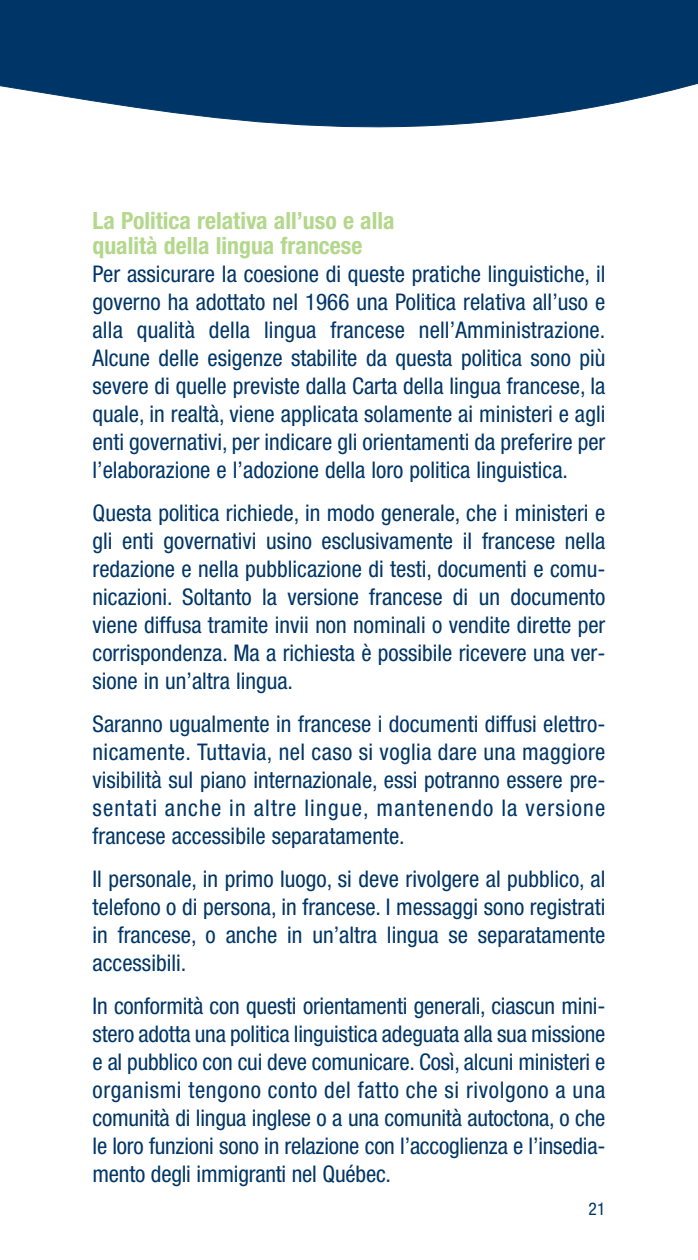
<style>
.page{position:relative;width:698px;height:1260px;background:#fff}
.page>*{position:absolute;margin:0;border:0;box-sizing:border-box;transform-origin:0 0}
.t1{font:700 condensed 23.75px/25px "Helvetica Neue";color:#b3d78b}
.t2{font:condensed 23px/28px "Helvetica Neue";color:#003667;text-align:justify}
.t3{font:condensed 17.5px "Helvetica Neue";color:#003667}
</style>
<div class="page">
<svg style="left:1px;top:0;width:697px;height:128px;background:#1f4e79"></svg>
<p class="t1" style="left:92px;top:211px;width:303px">La Politica relativa all’uso e alla qualità della lingua francese</p>
<p class="t2" style="left:92px;top:262px;width:514px">Per assicurare la coesione di queste pratiche linguistiche, il governo ha adottato nel 1966 una Politica relativa all’uso e alla qualità della lingua francese nell’Amministrazione.<br>Alcune delle esigenze stabilite da questa politica sono più severe di quelle previste dalla Carta della lingua francese, la quale, in realtà, viene applicata solamente ai ministeri e agli enti governativi, per indicare gli orientamenti da preferire per l’elaborazione e l’adozione della loro politica linguistica.</p>
<p class="t2" style="left:92px;top:501px;width:514px">Questa politica richiede, in modo generale, che i ministeri e gli enti governativi usino esclusivamente il francese nella redazione e nella pubblicazione di testi, documenti e comu&shy;nicazioni. Soltanto la versione francese di un documento viene diffusa tramite invii non nominali o vendite dirette per corrispondenza. Ma a richiesta è possibile ricevere una ver&shy;sione in un’altra lingua.</p>
<p class="t2" style="left:92px;top:712px;width:514px">Saranno ugualmente in francese i documenti diffusi elettro&shy;nicamente. Tuttavia, nel caso si voglia dare una maggiore visibilità sul piano internazionale, essi potranno essere pre&shy;sentati anche in altre lingue, mantenendo la versione francese accessibile separatamente.</p>
<p class="t2" style="left:92px;top:867px;width:514px">Il personale, in primo luogo, si deve rivolgere al pubblico, al telefono o di persona, in francese. I messaggi sono registrati in francese, o anche in un’altra lingua se separatamente accessibili.</p>
<p class="t2" style="left:92px;top:994px;width:514px">In conformità con questi orientamenti generali, ciascun mini&shy;stero adotta una politica linguistica adeguata alla sua missione e al pubblico con cui deve comunicare. Così, alcuni ministeri e organismi tengono conto del fatto che si rivolgono a una comunità di lingua inglese o a una comunità autoctona, o che le loro funzioni sono in relazione con l’accoglienza e l’insedia&shy;mento degli immigranti nel Québec.</p>
<p class="t3" style="left:588px;top:1202px;width:18px">21</p>
</div>
